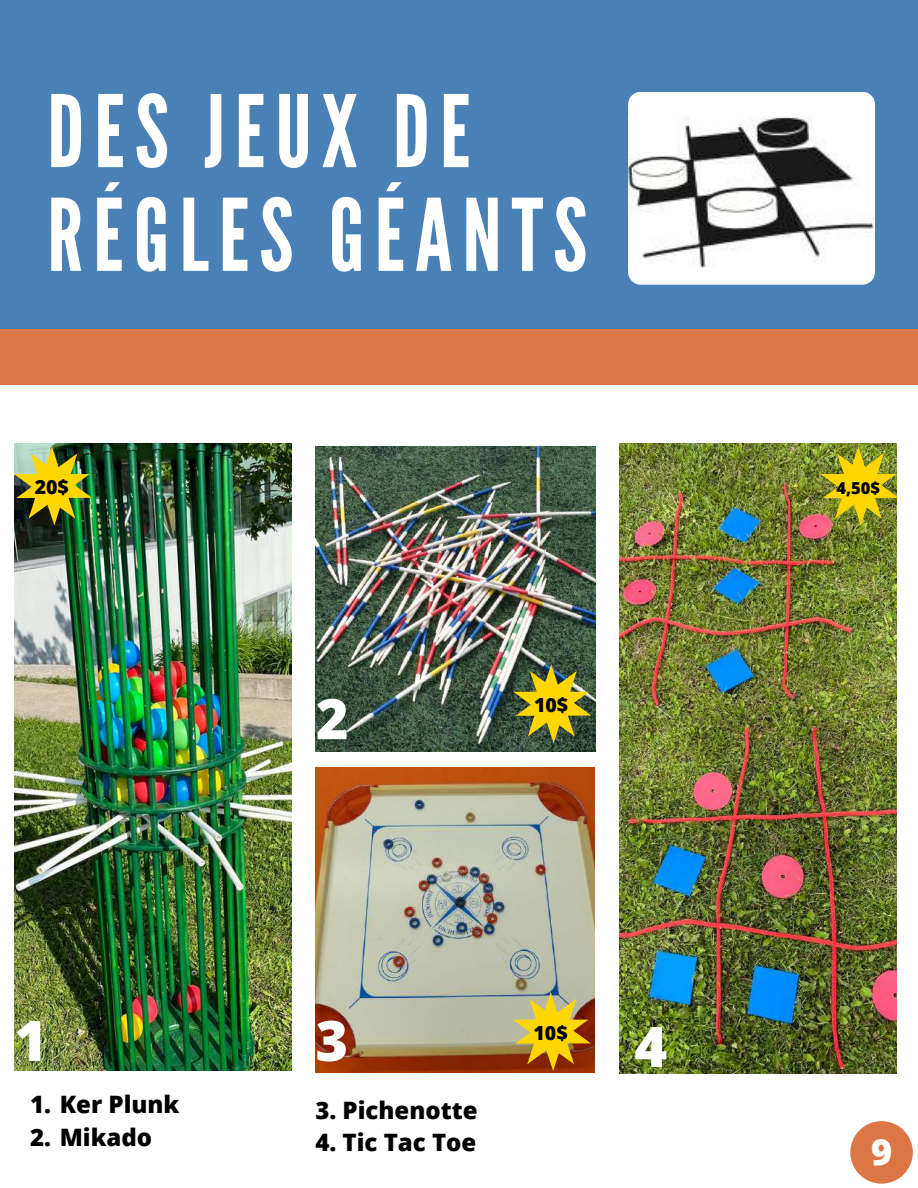
<style>
.page{position:relative;width:918px;height:1188px;background:#fff}
.page>*{position:absolute;margin:0;border:0;box-sizing:border-box;transform-origin:0 0}
.t1{font:99.6px/103.6px "League Gothic";letter-spacing:.1em;color:#fff}
.t2{font:800 55.95px "Open Sans";color:#fff}
.t3{font:800 36px "Open Sans";color:#fff}
.t4{font:800 24px "Open Sans";color:#000}
.t5{font:800 19.5px "Open Sans";color:#000}
.t6{font:800 16.5px "Open Sans";color:#000}
</style>
<div class="page">
<div style="left:0;top:151px;width:918px;height:233px;background:#dd7645"></div>
<div style="left:0;top:0;width:918px;height:329px;background:#4980b5"></div>
<div style="left:628px;top:92px;width:247px;height:193px;background:#fff;border-radius:13px"></div>
<img style="left:628px;top:117px;width:245px;height:151px">
<img style="left:14px;top:444px;width:277px;height:627px">
<img style="left:14px;top:446px;width:78px;height:80px">
<img style="left:316px;top:446px;width:279px;height:305px">
<img style="left:513px;top:664px;width:78px;height:79px">
<img style="left:620px;top:443px;width:277px;height:630px">
<img style="left:315px;top:768px;width:280px;height:305px">
<svg style="left:513px;top:992px;width:78px;height:79px;background:#c2962d"></svg>
<img style="left:821px;top:446px;width:78px;height:80px">
<div style="left:850px;top:1121px;width:63px;height:63px;background:#dd7645;border-radius:50%"></div>
<h1 class="t1" style="left:47px;top:82px;width:542px">DES JEUX DE<br>RÉGLES GÉANTS</h1>
<p class="t5" style="left:35px;top:473px;width:36px">20$</p>
<h2 class="t2" style="left:316px;top:679px;width:34px">2</h2>
<p class="t5" style="left:534px;top:691px;width:36px">10$</p>
<h2 class="t2" style="left:315px;top:1001px;width:34px">3</h2>
<h2 class="t2" style="left:14px;top:1001px;width:34px">1</h2>
<h2 class="t2" style="left:634px;top:1007px;width:34px">4</h2>
<p class="t5" style="left:534px;top:1019px;width:36px">10$</p>
<p class="t4" style="left:30px;top:1087px;width:151px">1. Ker Plunk</p>
<p class="t4" style="left:30px;top:1120px;width:124px">2. Mikado</p>
<p class="t4" style="left:315px;top:1093px;width:164px">3. Pichenotte</p>
<p class="t4" style="left:315px;top:1126px;width:162px">4. Tic Tac Toe</p>
<p class="t6" style="left:837px;top:476px;width:45px">4,50$</p>
<h3 class="t3" style="left:871px;top:1127px;width:23px">9</h3>
</div>
